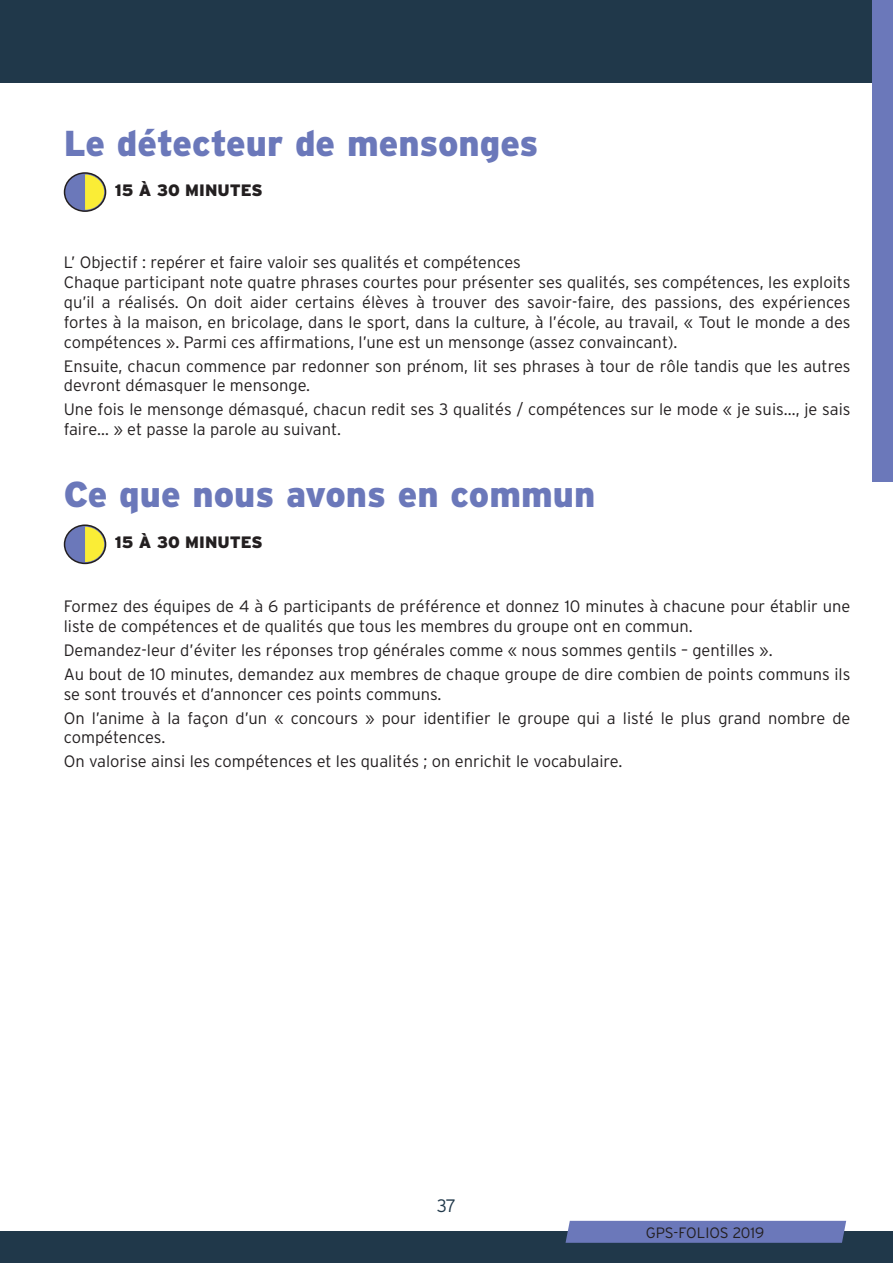
<style>
.page{position:relative;width:893px;height:1263px;background:#fff}
.page>*{position:absolute;margin:0;border:0;box-sizing:border-box;transform-origin:0 0}
.t1{font:900 36px "Interstate";color:#6b78ba}
.t2{font:300 18px "Interstate";color:#20384a}
.t3{font:300 16.5px/19.8px "Interstate";color:#231f20}
.t4{font:900 16.5px "Interstate";color:#231f20}
.t5{font:300 15px "Interstate";color:#231f20}
</style>
<div class="page">
<div style="left:0;top:0;width:893px;height:83px;background:#20384a"></div>
<div style="left:0;top:1231px;width:893px;height:32px;background:#20384a"></div>
<div style="left:566px;top:1221px;width:280px;height:22px;background:#6b78ba"></div>
<div style="left:873px;top:0;width:20px;height:481px;background:#6b78ba"></div>
<div style="left:65px;top:173px;width:41px;height:38px;background:#6b78ba;border-radius:50%"></div>
<div style="left:64px;top:172px;width:42px;height:40px;border:2px solid #231f20;border-radius:50%"></div>
<svg style="left:85px;top:174px;width:19px;height:36px"></svg>
<div style="left:65px;top:525px;width:41px;height:38px;background:#6b78ba;border-radius:50%"></div>
<div style="left:64px;top:524px;width:42px;height:40px;border:2px solid #231f20;border-radius:50%"></div>
<svg style="left:85px;top:527px;width:19px;height:35px"></svg>
<h1 class="t1" style="left:64px;top:130px;width:476px">Le détecteur de mensonges</h1>
<p class="t4" style="left:115px;top:184px;width:150px">15 À 30 MINUTES</p>
<p class="t3" style="left:64px;top:254px;width:788px">L’ Objectif : repérer et faire valoir ses qualités et compétences<br>Chaque participant note quatre phrases courtes pour présenter ses qualités, ses compétences, les exploits qu’il a réalisés. On doit aider certains élèves à trouver des savoir-faire, des passions, des expériences fortes à la maison, en bricolage, dans le sport, dans la culture, à l’école, au travail, « Tout le monde a des compétences ». Parmi ces affirmations, l’une est un mensonge (assez convaincant).</p>
<p class="t3" style="left:64px;top:357px;width:788px">Ensuite, chacun commence par redonner son prénom, lit ses phrases à tour de rôle tandis que les autres devront démasquer le mensonge.</p>
<p class="t3" style="left:64px;top:401px;width:788px">Une fois le mensonge démasqué, chacun redit ses 3 qualités / compétences sur le mode « je suis…, je sais faire… » et passe la parole au suivant.</p>
<h1 class="t1" style="left:64px;top:481px;width:533px">Ce que nous avons en commun</h1>
<p class="t4" style="left:115px;top:536px;width:150px">15 À 30 MINUTES</p>
<p class="t3" style="left:64px;top:597px;width:788px">Formez des équipes de 4 à 6 participants de préférence et donnez 10 minutes à chacune pour établir une liste de compétences et de qualités que tous les membres du groupe ont en commun.</p>
<p class="t3" style="left:64px;top:639px;width:788px;line-height:24px">Demandez-leur d’éviter les réponses trop générales comme « nous sommes gentils – gentilles ».<br>Au bout de 10 minutes, demandez aux membres de chaque groupe de dire combien de points communs ils</p>
<p class="t3" style="left:64px;top:683px;width:788px;line-height:24px">se sont trouvés et d’annoncer ces points communs.<br>On l’anime à la façon d’un « concours » pour identifier le groupe qui a listé le plus grand nombre de</p>
<p class="t3" style="left:64px;top:727px;width:560px;line-height:24px">compétences.<br>On valorise ainsi les compétences et les qualités ; on enrichit le vocabulaire.</p>
<p class="t2" style="left:437px;top:1199px;width:21px">37</p>
<p class="t5" style="left:646px;top:1227px;width:120px">GPS-FOLIOS 2019</p>
</div>
